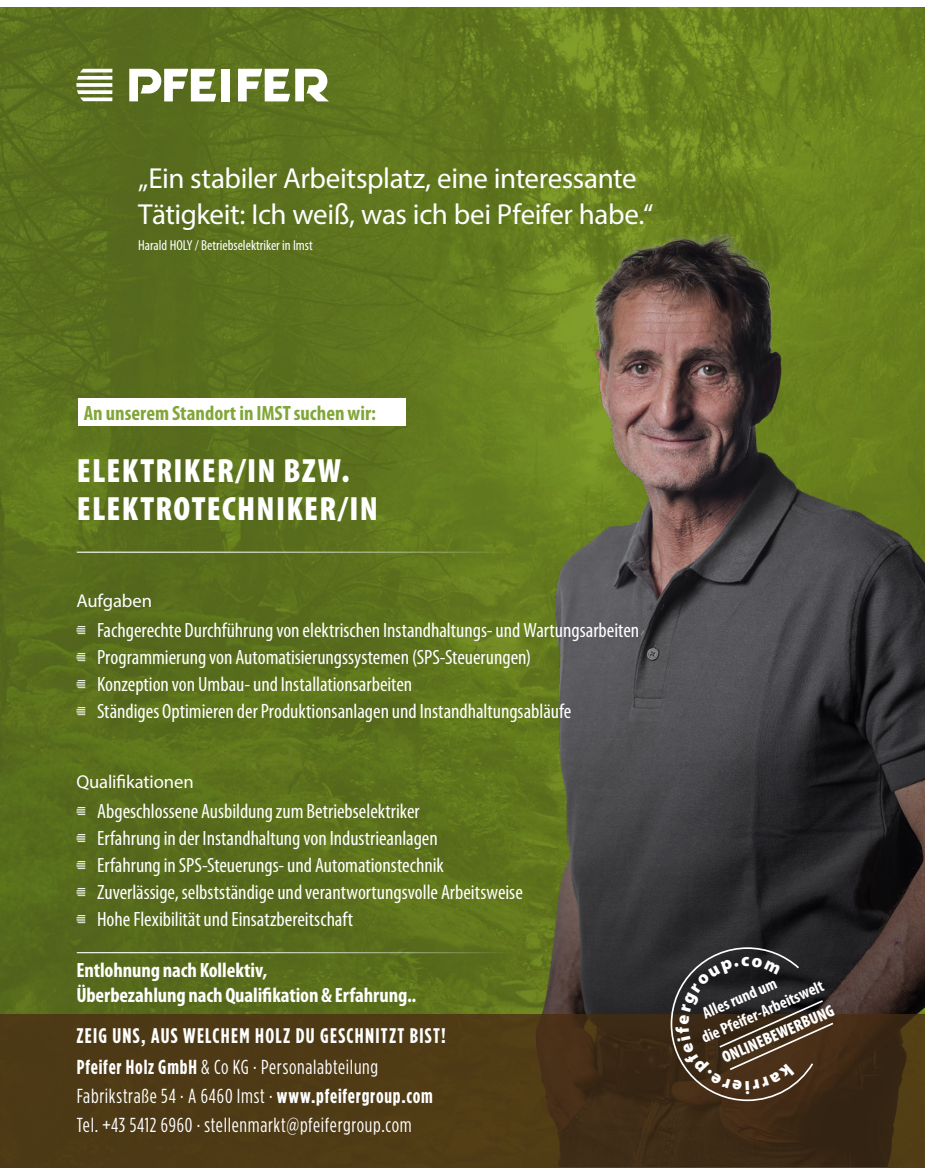
<style>
.page{position:relative;width:925px;height:1168px;background:#fff}
.page>*{position:absolute;margin:0;border:0;box-sizing:border-box;transform-origin:0 0}
.t1{font:900 condensed 33.75px "Myriad Pro";letter-spacing:.04em;color:#fff}
.Zitat{font:29.03px/35.3px "Myriad Pro";letter-spacing:-.015em;color:#fff}
.t2{font:700 21.15px "Gotham Condensed";letter-spacing:.06em;color:#fff}
.Beschreibung_Aufzähl{font:condensed 20.7px "Myriad Pro";color:#fff}
.Beschreibung_Aufzähl-2{font:700 condensed 20.7px "Myriad Pro";letter-spacing:-.005em;color:#fff}
.Beschreibung_Aufzähl-3{font:700 condensed 20.7px "Myriad Pro";letter-spacing:.005em;color:#81a638}
.t3{font:20.25px "Gotham Condensed";letter-spacing:.035em;color:#fff}
.Beschreibung_Headlin{font:18.68px "Myriad Pro";letter-spacing:-.005em;color:#fff}
.head_1{font:900 18.45px "Myriad Pro";color:#fff}
.t4{font:700 condensed 16.65px "Myriad Pro";color:#fff}
.t5{font:900 condensed 16.65px "Myriad Pro";color:#fff}
.t6{font:condensed 14.4px "Myriad Pro";color:#fff}
.s1{font-weight:700}
</style>
<div class="page">
<img style="left:0;top:8px;width:925px;height:1005px">
<img style="left:304px;top:206px;width:621px;height:807px">
<svg style="left:76px;top:626px;width:9px;height:8px"></svg>
<svg style="left:76px;top:653px;width:9px;height:8px"></svg>
<svg style="left:76px;top:680px;width:9px;height:8px"></svg>
<svg style="left:76px;top:707px;width:9px;height:8px"></svg>
<svg style="left:76px;top:806px;width:9px;height:8px"></svg>
<svg style="left:76px;top:833px;width:9px;height:8px"></svg>
<svg style="left:76px;top:860px;width:9px;height:8px"></svg>
<svg style="left:76px;top:887px;width:9px;height:8px"></svg>
<svg style="left:76px;top:914px;width:9px;height:8px"></svg>
<svg style="left:0;top:1013px;width:925px;height:154px;background:#493515"></svg>
<div style="left:221px;top:69px;width:9px;height:32px;background:#fff"></div>
<svg style="left:238px;top:69px;width:91px;height:32px"></svg>
<svg style="left:129px;top:69px;width:87px;height:32px"></svg>
<svg style="left:76px;top:69px;width:36px;height:32px"></svg>
<hr style="left:77px;top:551px;width:434px;height:1px;background:#fff">
<hr style="left:77px;top:951px;width:434px;height:2px;background:#fff">
<div style="left:78px;top:398px;width:328px;height:28px;background:#fff"></div>
<svg style="left:670px;top:946px;width:165px;height:155px;background:#3c3025"></svg>
<p class="Zitat" style="left:138px;top:160px;width:517px">„Ein stabiler Arbeitsplatz, eine interessante<br>Tätigkeit: Ich weiß, was ich bei Pfeifer habe.“</p>
<p class="t6" style="left:138px;top:236px;width:176px">Harald HOLY / Betriebselektriker in Imst</p>
<p class="Beschreibung_Aufzähl-3" style="left:84px;top:400px;width:294px">An unserem Standort in IMST suchen wir:</p>
<p class="t1" style="left:77px;top:451px;width:274px">ELEKTRIKER/IN BZW.</p>
<p class="t1" style="left:77px;top:490px;width:303px">ELEKTROTECHNIKER/IN</p>
<p class="Beschreibung_Headlin" style="left:76px;top:589px;width:77px">Aufgaben</p>
<p class="Beschreibung_Aufzähl" style="left:97px;top:617px;width:544px">Fachgerechte Durchführung von elektrischen Instandhaltungs- und Wartungsarbeiten</p>
<p class="Beschreibung_Aufzähl" style="left:97px;top:644px;width:435px">Programmierung von Automatisierungssystemen (SPS-Steuerungen)</p>
<p class="Beschreibung_Aufzähl" style="left:97px;top:671px;width:317px">Konzeption von Umbau- und Installationsarbeiten</p>
<p class="Beschreibung_Aufzähl" style="left:97px;top:698px;width:476px">Ständiges Optimieren der Produktionsanlagen und Instandhaltungsabläufe</p>
<p class="Beschreibung_Headlin" style="left:76px;top:770px;width:119px">Qualifikationen</p>
<p class="Beschreibung_Aufzähl" style="left:97px;top:798px;width:324px">Abgeschlossene Ausbildung zum Betriebselektriker</p>
<p class="Beschreibung_Aufzähl" style="left:97px;top:825px;width:342px">Erfahrung in der Instandhaltung von Industrieanlagen</p>
<p class="Beschreibung_Aufzähl" style="left:97px;top:852px;width:348px">Erfahrung in SPS-Steuerungs- und Automationstechnik</p>
<p class="Beschreibung_Aufzähl" style="left:97px;top:879px;width:427px">Zuverlässige, selbstständige und verantwortungsvolle Arbeitsweise</p>
<p class="Beschreibung_Aufzähl" style="left:97px;top:906px;width:257px">Hohe Flexibilität und Einsatzbereitschaft</p>
<p class="Beschreibung_Aufzähl-2" style="left:76px;top:957px;width:192px">Entlohnung nach Kollektiv,</p>
<p class="Beschreibung_Aufzähl-2" style="left:76px;top:982px;width:342px">Überbezahlung nach Qualifikation &amp; Erfahrung..</p>
<p class="t2" style="left:76px;top:1023px;width:371px">ZEIG UNS, AUS WELCHEM HOLZ DU GESCHNITZT BIST!</p>
<p class="t3" style="left:77px;top:1055px;width:303px"><span class="s1">Pfeifer Holz GmbH</span> &amp; Co KG · Personalabteilung</p>
<p class="t3" style="left:77px;top:1084px;width:358px">Fabrikstraße 54 · A 6460 Imst · <span class="s1">www.pfeifergroup.com</span></p>
<p class="t3" style="left:77px;top:1114px;width:336px">Tel. +43 5412 6960 · stellenmarkt@pfeifergroup.com</p>
<p class="head_1" style="left:741px;top:949px;width:10px">c</p>
<p class="t4" style="left:699px;top:1004px;width:81px;rotate:-24deg">Alles rund um</p>
<p class="t4" style="left:698px;top:1028px;width:133px;rotate:-24deg">die Pfeifer-Arbeitswelt</p>
<p class="t5" style="left:719px;top:1049px;width:122px;rotate:-24deg">ONLINEBEWERBUNG</p>
</div>
